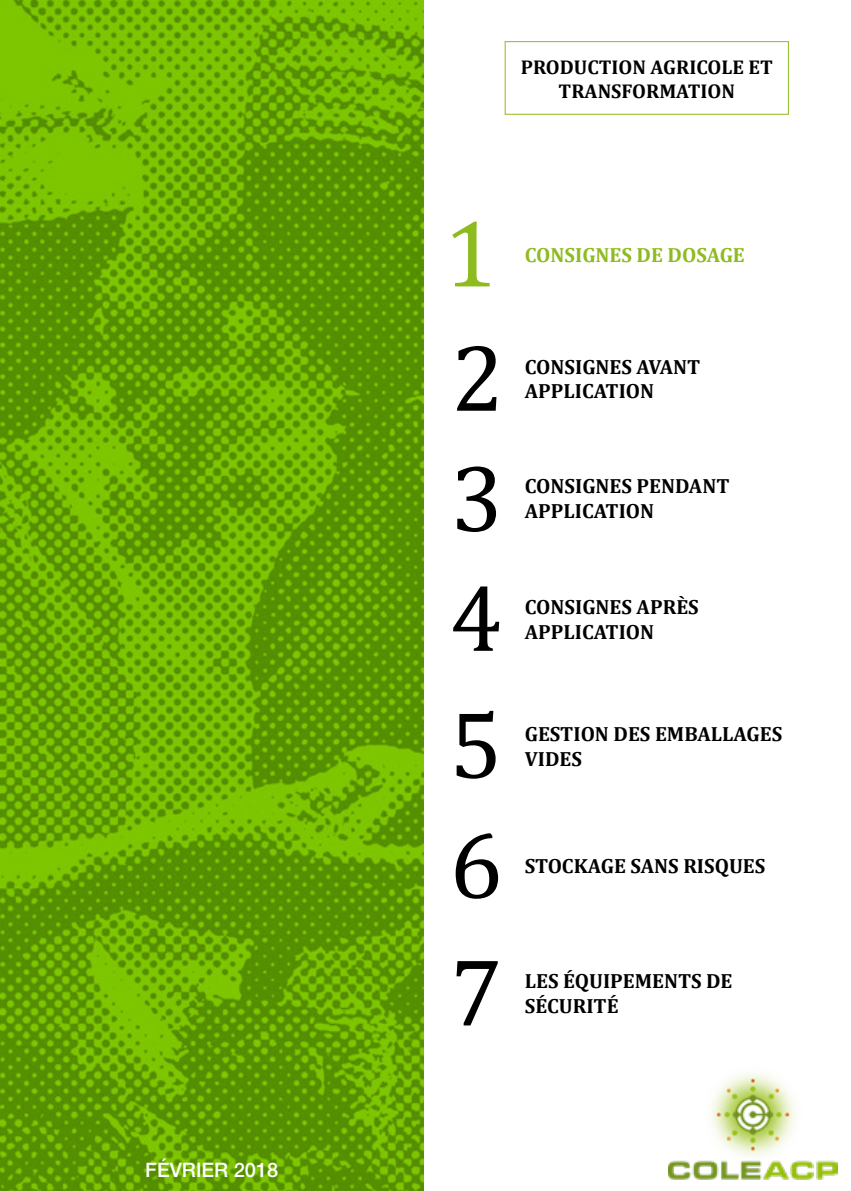
<style>
.page{position:relative;width:851px;height:1191px;background:#fff}
.page>*{position:absolute;margin:0;border:0;box-sizing:border-box;transform-origin:0 0}
.t1{font:96px/122.8px "Cambria";color:#000;text-align:justify}
.t2{font:96px "Cambria";color:#8ebb1f}
.t3{font:700 20.6px/24.6px "Cambria";color:#000}
.t4{font:700 20.6px "Cambria";color:#8ebb1f}
.t5{font:700 20px/24px "Cambria";color:#000;text-align:center}
.t6{font:500 20px "Helvetica Neue LT Std";color:#fff}
</style>
<div class="page">
<img style="left:0;top:0;width:424px;height:1191px">
<img style="left:668px;top:1073px;width:169px;height:107px">
<div style="left:505px;top:41px;width:283px;height:73px;border:1px solid #8ebb1f"></div>
<p class="t6" style="left:145px;top:1158px;width:135px">FÉVRIER 2018</p>
<p class="t5" style="left:520px;top:55px;width:253px">PRODUCTION AGRICOLE ET<br>TRANSFORMATION</p>
<h1 class="t2" style="left:444px;top:197px;width:55px">1</h1>
<h1 class="t1" style="left:449px;top:316px;width:56px">2<br>3<br>4<br>5<br>6<br>7</h1>
<p class="t4" style="left:524px;top:240px;width:221px">CONSIGNES DE DOSAGE</p>
<p class="t3" style="left:524px;top:354px;width:177px">CONSIGNES AVANT<br>APPLICATION</p>
<p class="t3" style="left:524px;top:473px;width:206px">CONSIGNES PENDANT<br>APPLICATION</p>
<p class="t3" style="left:524px;top:594px;width:175px">CONSIGNES APRÈS<br>APPLICATION</p>
<p class="t3" style="left:524px;top:721px;width:259px">GESTION DES EMBALLAGES<br>VIDES</p>
<p class="t3" style="left:524px;top:853px;width:242px">STOCKAGE SANS RISQUES</p>
<p class="t3" style="left:524px;top:968px;width:209px">LES ÉQUIPEMENTS DE<br>SÉCURITÉ</p>
</div>
